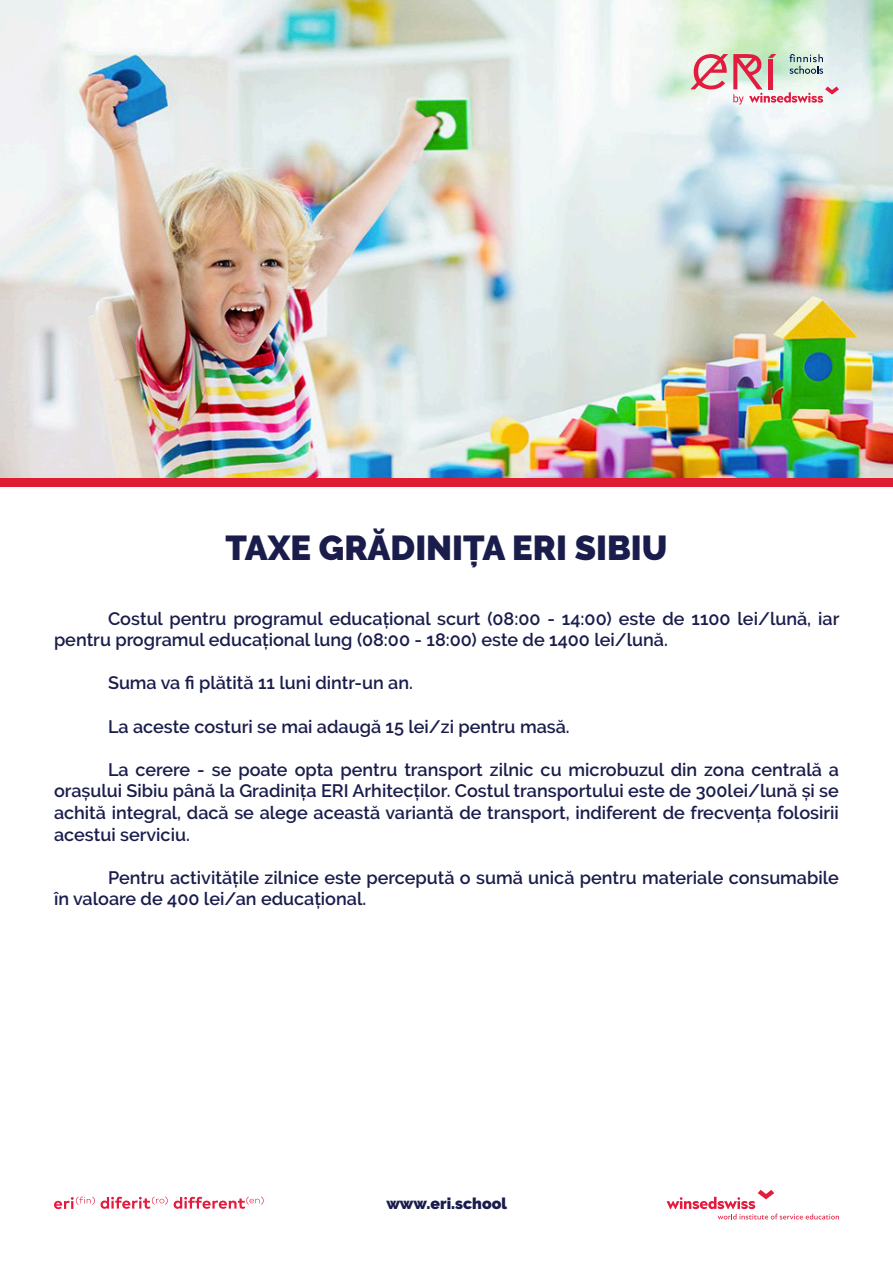
<style>
.page{position:relative;width:893px;height:1263px;background:#fff}
.page>*{position:absolute;margin:0;border:0;box-sizing:border-box;transform-origin:0 0}
.t1{font:900 34.5px "Raleway";color:#1a1d4c}
.t2{font:600 18px/21.6px "Raleway";color:#1a1d4c}
.t3{font:900 15.75px "Raleway";color:#1a1d4c}
</style>
<div class="page">
<img style="left:0;top:0;width:893px;height:478px">
<div style="left:0;top:478px;width:893px;height:9px;background:#de1d32"></div>
<svg style="left:690px;top:54px;width:149px;height:51px"></svg>
<svg style="left:666px;top:1190px;width:173px;height:29px"></svg>
<svg style="left:174px;top:1196px;width:90px;height:13px"></svg>
<svg style="left:54px;top:1196px;width:114px;height:13px"></svg>
<p class="t1" style="left:226px;top:528px;width:443px">TAXE GRĂDINIȚA ERI SIBIU</p>
<p class="t2" style="left:54px;top:607px;width:787px;text-indent:54px">Costul pentru programul educațional scurt (08:00 - 14:00) este de 1100 lei/lună, iar pentru programul educațional lung (08:00 - 18:00) este de 1400 lei/lună.</p>
<p class="t2" style="left:108px;top:672px;width:306px">Suma va fi plătită 11 luni dintr-un an.</p>
<p class="t2" style="left:108px;top:715px;width:463px">La aceste costuri se mai adaugă 15 lei/zi pentru masă.</p>
<p class="t2" style="left:54px;top:759px;width:786px;text-align:justify;text-indent:54px">La cerere - se poate opta pentru transport zilnic cu microbuzul din zona centrală a orașului Sibiu până la Gradinița ERI Arhitecților. Costul transportului este de 300lei/lună și se achită integral, dacă se alege această variantă de transport, indiferent de frecvența folosirii acestui serviciu.</p>
<p class="t2" style="left:54px;top:867px;width:786px;text-indent:54px">Pentru activitățile zilnice este percepută o sumă unică pentru materiale consumabile în valoare de 400 lei/an educațional.</p>
<p class="t3" style="left:386px;top:1194px;width:122px">www.eri.school</p>
</div>
